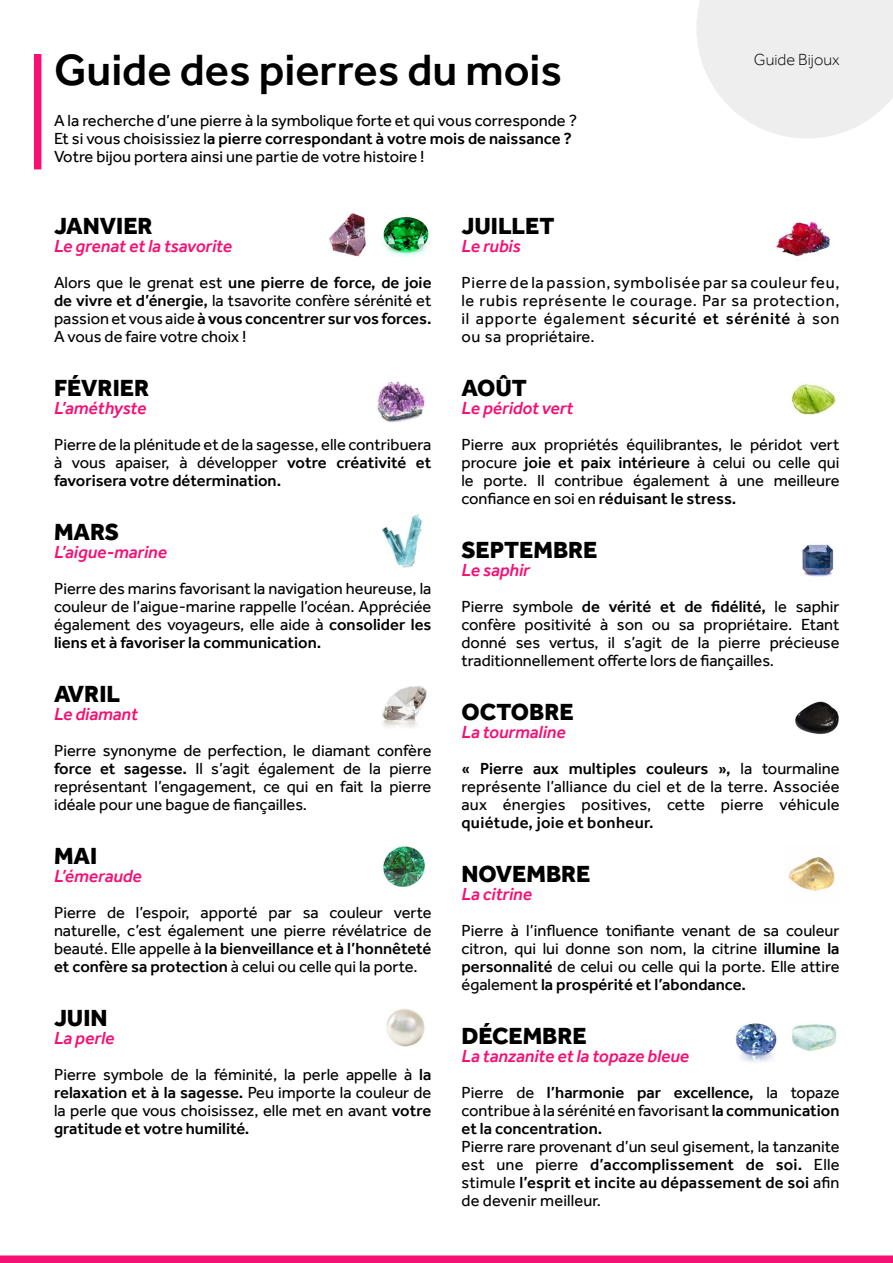
<style>
.page{position:relative;width:893px;height:1263px;background:#fff}
.page>*{position:absolute;margin:0;border:0;box-sizing:border-box;transform-origin:0 0}
.t1{font:500 45px "Effra";color:#000}
.t2{font:800 24px "Effra";color:#000}
.t3{font:italic 500 18px "Effra";color:#f70f73}
.t4{font:16.5px/18px "Effra";color:#000;text-align:justify}
.t5{font:500 16.5px/18px "Effra";color:#000;text-align:justify}
.t6{font:500 16.5px "Effra";letter-spacing:.02em;color:#000}
.t7{font:300 16.5px "Effra";color:#000}
.s1{font-weight:500}
.s2{font-weight:400}
</style>
<div class="page">
<svg style="left:697px;top:0;width:196px;height:138px;background:#f0f0f0"></svg>
<div style="left:34px;top:54px;width:7px;height:115px;background:#f71073"></div>
<div style="left:0;top:1255px;width:893px;height:8px;background:#f71073"></div>
<img style="left:792px;top:1024px;width:45px;height:27px">
<img style="left:802px;top:544px;width:32px;height:33px">
<img style="left:791px;top:384px;width:45px;height:31px">
<img style="left:776px;top:221px;width:55px;height:36px">
<img style="left:386px;top:1008px;width:39px;height:39px">
<img style="left:383px;top:846px;width:43px;height:42px">
<img style="left:382px;top:686px;width:45px;height:42px">
<img style="left:381px;top:514px;width:41px;height:54px">
<img style="left:377px;top:381px;width:48px;height:42px">
<img style="left:329px;top:213px;width:37px;height:44px">
<img style="left:383px;top:216px;width:48px;height:40px">
<img style="left:795px;top:701px;width:44px;height:33px">
<img style="left:788px;top:857px;width:47px;height:34px">
<img style="left:735px;top:1023px;width:42px;height:40px">
<h1 class="t1" style="left:54px;top:43px;width:510px">Guide des pierres du mois</h1>
<p class="t4" style="left:54px;top:111px;width:524px;text-align:left">A la recherche d’une pierre à la symbolique forte et qui vous corresponde ?<br>Et si vous choisissiez l<span class="s1">a pierre correspondant à votre mois de naissance ?<br></span>Votre bijou portera ainsi une partie de votre histoire !</p>
<p class="t7" style="left:754px;top:49px;width:87px">Guide Bijoux</p>
<h2 class="t2" style="left:54px;top:212px;width:100px">JANVIER</h2>
<p class="t3" style="left:54px;top:236px;width:180px">Le grenat et la tsavorite</p>
<p class="t4" style="left:54px;top:274px;width:379px">Alors que le grenat est <span class="s1">une pierre de force, de joie de vivre et d’énergie,</span> la tsavorite confère sérénité et passion et vous aide <span class="s1">à vous concentrer sur vos forces.<br></span>A vous de faire votre choix !</p>
<h2 class="t2" style="left:54px;top:374px;width:97px">FÉVRIER</h2>
<p class="t3" style="left:54px;top:398px;width:94px">L’améthyste</p>
<p class="t4" style="left:54px;top:436px;width:379px">Pierre de la plénitude et de la sagesse, elle contribuera à vous apaiser, à développer <span class="s1">votre créativité et favorisera votre détermination.</span></p>
<h2 class="t2" style="left:54px;top:518px;width:67px">MARS</h2>
<p class="t3" style="left:54px;top:542px;width:115px">L’aigue-marine</p>
<p class="t4" style="left:54px;top:580px;width:379px">Pierre des marins favorisant la navigation heureuse, la couleur de l’aigue-marine rappelle l’océan. Appréciée également des voyageurs, elle aide à <span class="s1">consolider les liens et à favoriser la communication.</span></p>
<h2 class="t2" style="left:54px;top:680px;width:68px">AVRIL</h2>
<p class="t3" style="left:54px;top:704px;width:86px">Le diamant</p>
<p class="t4" style="left:54px;top:742px;width:379px">Pierre synonyme de perfection, le diamant confère <span class="s1">force et sagesse.</span> Il s’agit également de la pierre représentant l’engagement, ce qui en fait la pierre idéale pour une bague de fiançailles.</p>
<h2 class="t2" style="left:54px;top:842px;width:45px">MAI</h2>
<p class="t3" style="left:54px;top:866px;width:89px">L’émeraude</p>
<p class="t4" style="left:54px;top:904px;width:379px">Pierre de l’espoir, apporté par sa couleur verte naturelle, c’est également une pierre révélatrice de beauté. Elle appelle à <span class="s1">la bienveillance et à l’honnêteté et confère sa protection</span> à celui ou celle qui la porte.</p>
<h2 class="t2" style="left:54px;top:1004px;width:55px">JUIN</h2>
<p class="t3" style="left:54px;top:1028px;width:62px">La perle</p>
<p class="t4" style="left:54px;top:1066px;width:379px">Pierre symbole de la féminité, la perle appelle à <span class="s1">la relaxation et à la sagesse.</span> Peu importe la couleur de la perle que vous choisissez, elle met en avant <span class="s1">votre gratitude et votre humilité.</span></p>
<h2 class="t2" style="left:461px;top:212px;width:95px">JUILLET</h2>
<p class="t3" style="left:461px;top:236px;width:61px">Le rubis</p>
<p class="t4" style="left:461px;top:274px;width:380px">Pierre de la passion, symbolisée par sa couleur feu, le rubis représente le courage. Par sa protection, il apporte également <span class="s1">sécurité et sérénité</span> à son ou sa propriétaire.</p>
<h2 class="t2" style="left:461px;top:374px;width:67px">AOÛT</h2>
<p class="t3" style="left:461px;top:398px;width:113px">Le péridot vert</p>
<p class="t4" style="left:461px;top:436px;width:380px">Pierre aux propriétés équilibrantes, le péridot vert procure <span class="s1">joie et paix intérieure</span> à celui ou celle qui le porte. Il contribue également à une meilleure confiance en soi en <span class="s1">réduisant le stress.</span></p>
<h2 class="t2" style="left:461px;top:536px;width:138px">SEPTEMBRE</h2>
<p class="t3" style="left:461px;top:560px;width:70px">Le saphir</p>
<p class="t4" style="left:461px;top:598px;width:380px">Pierre symbole <span class="s1">de vérité et de fidélité,</span> le saphir confère positivité à son ou sa propriétaire. Etant donné ses vertus, il s’agit de la pierre précieuse traditionnellement offerte lors de fiançailles.</p>
<h2 class="t2" style="left:461px;top:698px;width:114px">OCTOBRE</h2>
<p class="t3" style="left:461px;top:722px;width:106px">La tourmaline</p>
<p class="t4" style="left:461px;top:760px;width:380px"><span class="s1">« Pierre aux multiples couleurs »,</span> la tourmaline représente l’alliance du ciel et de la terre. Associée aux énergies positives, cette pierre véhicule</p>
<p class="t6" style="left:461px;top:813px;width:194px">quiétude, joie et bonheur.</p>
<h2 class="t2" style="left:461px;top:860px;width:130px">NOVEMBRE</h2>
<p class="t3" style="left:461px;top:884px;width:72px">La citrine</p>
<p class="t4" style="left:461px;top:922px;width:380px">Pierre à l’influence tonifiante venant de sa couleur citron, qui lui donne son nom, la citrine <span class="s1">illumine la personnalité</span> de celui ou celle qui la porte. Elle attire également <span class="s1">la prospérité et l’abondance.</span></p>
<h2 class="t2" style="left:461px;top:1022px;width:127px">DÉCEMBRE</h2>
<p class="t3" style="left:461px;top:1046px;width:229px">La tanzanite et la topaze bleue</p>
<p class="t5" style="left:461px;top:1084px;width:380px"><span class="s2">Pierre de</span> l’harmonie par excellence, <span class="s2">la topaze contribue à la sérénité en favorisant</span> la communication et la concentration.</p>
<p class="t4" style="left:461px;top:1138px;width:380px">Pierre rare provenant d’un seul gisement, la tanzanite est une pierre <span class="s1">d’accomplissement de soi.</span> Elle stimule <span class="s1">l’esprit et incite au dépassement de soi</span> afin de devenir meilleur.</p>
</div>
